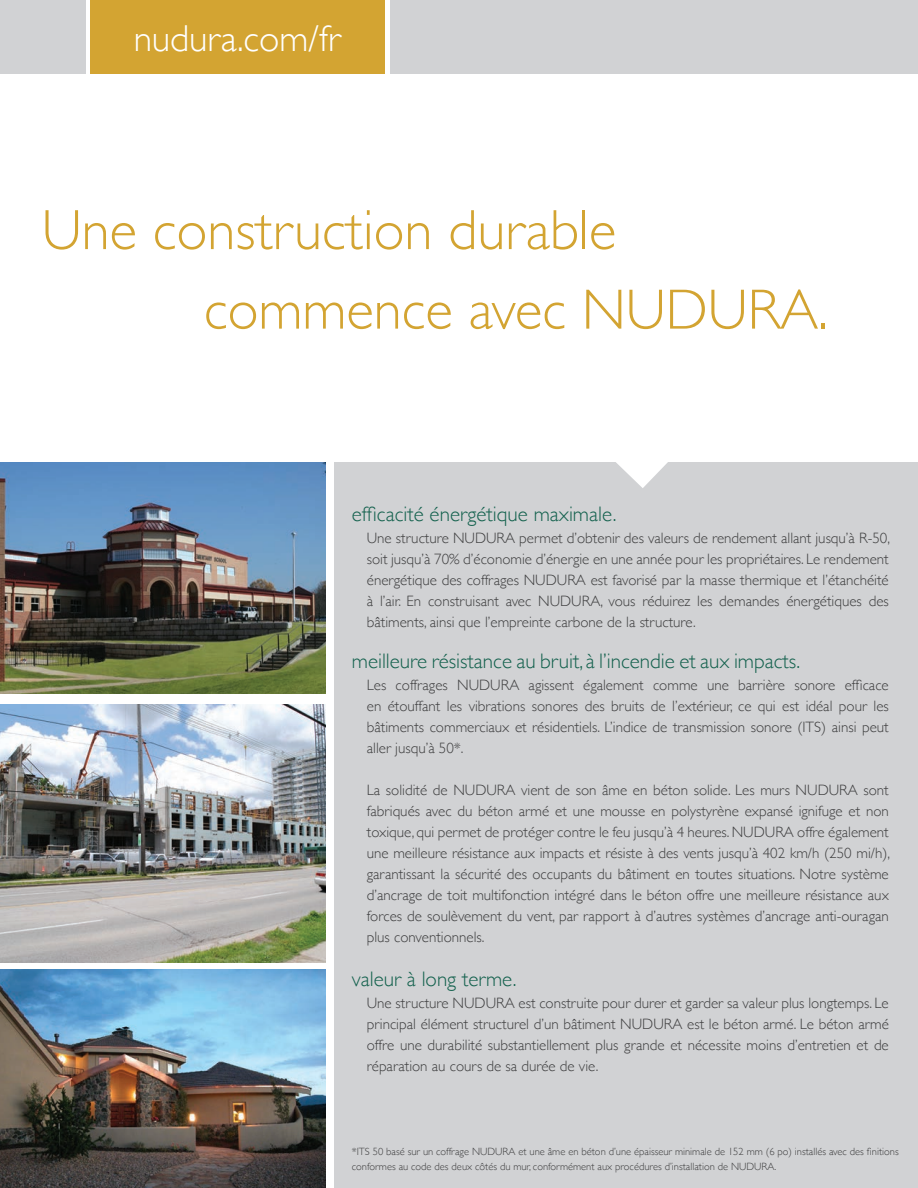
<style>
.page{position:relative;width:918px;height:1188px;background:#fff}
.page>*{position:absolute;margin:0;border:0;box-sizing:border-box;transform-origin:0 0}
.t1{font:300 57px/79.5px "Gill Sans";color:#d3a432}
.t2{font:300 37.5px "Gill Sans";color:#fff}
.t3{font:300 21px "Gill Sans";color:#13614d}
.t4{font:300 15px/21px "Gill Sans";color:#3e3e3f;text-align:justify}
.t5{font:300 10.5px/15px "Gill Sans";color:#3e3e3f}
</style>
<div class="page">
<div style="left:390px;top:0;width:528px;height:73px;background:#d1d2d4"></div>
<div style="left:91px;top:0;width:294px;height:73px;background:#d3a432"></div>
<div style="left:0;top:0;width:86px;height:73px;background:#d1d2d4"></div>
<hr style="left:917px;top:395px;width:1px;height:793px;background:#d1d2d4">
<img style="left:0;top:970px;width:326px;height:218px">
<div style="left:335px;top:462px;width:583px;height:726px;background:#d1d2d4"></div>
<svg style="left:616px;top:462px;width:52px;height:26px"></svg>
<img style="left:0;top:462px;width:326px;height:232px">
<img style="left:0;top:704px;width:326px;height:258px">
<h2 class="t2" style="left:134px;top:9px;width:208px">nudura.com/fr</h2>
<h1 class="t1" style="left:204px;top:188px;width:626px;text-indent:-162px">Une construction durable commence avec NUDURA.</h1>
<h3 class="t3" style="left:352px;top:498px;width:266px">efficacité énergétique maximale.</h3>
<p class="t4" style="left:367px;top:527px;width:525px">Une structure NUDURA permet d’obtenir des valeurs de rendement allant jusqu’à R-50, soit jusqu’à 70% d’économie d’énergie en une année pour les propriétaires. Le rendement énergétique des coffrages NUDURA est favorisé par la masse thermique et l’étanchéité à l’air. En construisant avec NUDURA, vous réduirez les demandes énergétiques des bâtiments, ainsi que l’empreinte carbone de la structure.</p>
<h3 class="t3" style="left:352px;top:644px;width:450px">meilleure résistance au bruit, à l’incendie et aux impacts.</h3>
<p class="t4" style="left:367px;top:674px;width:524px">Les coffrages NUDURA agissent également comme une barrière sonore efficace en étouffant les vibrations sonores des bruits de l’extérieur, ce qui est idéal pour les bâtiments commerciaux et résidentiels. L’indice de transmission sonore (ITS) ainsi peut aller jusqu’à 50*.</p>
<p class="t4" style="left:367px;top:779px;width:525px">La solidité de NUDURA vient de son âme en béton solide. Les murs NUDURA sont fabriqués avec du béton armé et une mousse en polystyrène expansé ignifuge et non toxique, qui permet de protéger contre le feu jusqu’à 4 heures. NUDURA offre également une meilleure résistance aux impacts et résiste à des vents jusqu’à 402 km/h (250 mi/h), garantissant la sécurité des occupants du bâtiment en toutes situations. Notre système d’ancrage de toit multifonction intégré dans le béton offre une meilleure résistance aux forces de soulèvement du vent, par rapport à d’autres systèmes d’ancrage anti-ouragan plus conventionnels.</p>
<h3 class="t3" style="left:352px;top:963px;width:166px">valeur à long terme.</h3>
<p class="t4" style="left:367px;top:992px;width:524px">Une structure NUDURA est construite pour durer et garder sa valeur plus longtemps. Le principal élément structurel d’un bâtiment NUDURA est le béton armé. Le béton armé offre une durabilité substantiellement plus grande et nécessite moins d’entretien et de réparation au cours de sa durée de vie.</p>
<p class="t5" style="left:352px;top:1143px;width:548px">*ITS 50 basé sur un coffrage NUDURA et une âme en béton d’une épaisseur minimale de 152 mm (6 po) installés avec des finitions conformes au code des deux côtés du mur, conformément aux procédures d’installation de NUDURA.</p>
</div>
